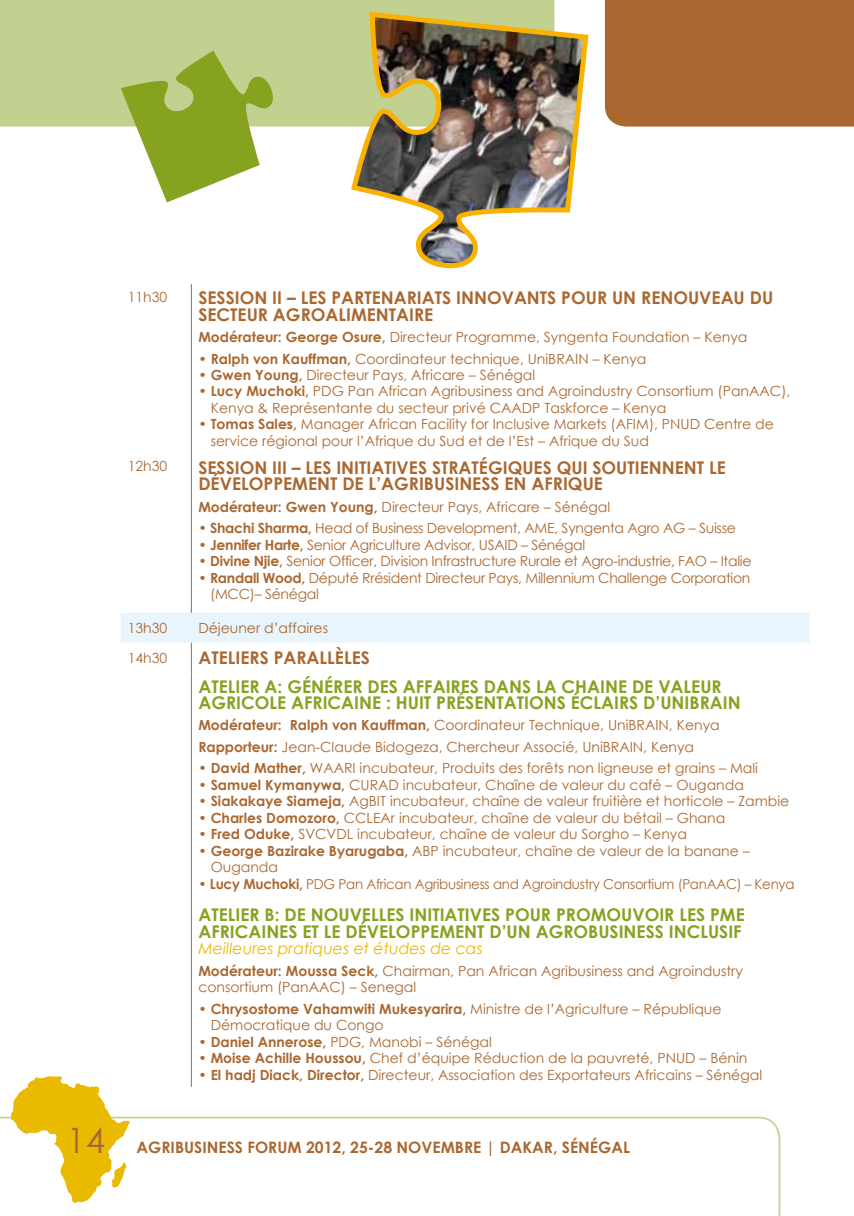
<style>
.page{position:relative;width:854px;height:1216px;background:#fff}
.page>*{position:absolute;margin:0;border:0;box-sizing:border-box;transform-origin:0 0}
.t1{font:35px "Century Gothic";color:#aa6830}
.t2{font:700 17.5px/16.4px "Century Gothic";color:#85a31f}
.t3{font:700 17.5px/16.4px "Century Gothic";color:#aa6830}
.t4{font:700 15.75px "Century Gothic";color:#aa6830}
.t5{font:italic 15.75px "Century Gothic";color:#eaba00}
.t6{font:14px/16.4px "Century Gothic";color:#aa6830}
.t7{font:14px/16.4px "Century Gothic";letter-spacing:-.02em;color:#aa6830}
.t8{font:13.65px "Century Gothic";letter-spacing:-.02em;color:#aa6830}
.s1{font-weight:700}
.s2{font-weight:700;font-size:14px}
</style>
<div class="page">
<svg style="left:0;top:1116px;width:781px;height:99px"></svg>
<div style="left:0;top:0;width:554px;height:126px;background:#c2d18f"></div>
<div style="left:604px;top:0;width:249px;height:126px;background:#aa6830"></div>
<svg style="left:11px;top:1076px;width:118px;height:126px"></svg>
<div style="left:121px;top:613px;width:688px;height:29px;background:#e8f5fc"></div>
<hr style="left:191px;top:454px;width:1px;height:159px;background:#aa6830">
<hr style="left:191px;top:672px;width:1px;height:414px;background:#aa6830">
<hr style="left:191px;top:284px;width:1px;height:170px;background:#aa6830">
<hr style="left:191px;top:642px;width:1px;height:30px;background:#aa6830">
<img style="left:349px;top:15px;width:240px;height:254px">
<svg style="left:121px;top:51px;width:153px;height:151px"></svg>
<h1 class="t1" style="left:66px;top:1118px;width:40px">14</h1>
<p class="t6" style="left:128px;top:288px;width:41px">11h30</p>
<p class="t3" style="left:198px;top:289px;width:573px">SESSION II – LES PARTENARIATS INNOVANTS POUR UN RENOUVEAU DU<br>SECTEUR AGROALIMENTAIRE</p>
<p class="t6" style="left:198px;top:328px;width:550px"><span class="s1">MODÉRATEUR: GEORGE OSURE,</span> Directeur Programme, Syngenta Foundation – Kenya</p>
<p class="t6" style="left:198px;top:350px;width:449px">• <span class="s1">RALPH VON KAUFFMAN,</span> Coordinateur technique, UniBRAIN – Kenya</p>
<p class="t6" style="left:198px;top:366px;width:338px">• <span class="s1">GWEN YOUNG,</span> Directeur Pays, Africare – Sénégal</p>
<p class="t6" style="left:211px;top:383px;width:581px;text-indent:-12px">• <span class="s1">LUCY MUCHOKI,</span> PDG Pan African Agribusiness and Agroindustry Consortium (PanAAC),<br>Kenya &amp; Représentante du secteur privé CAADP Taskforce – Kenya</p>
<p class="t6" style="left:211px;top:416px;width:564px;text-indent:-12px">• <span class="s1">TOMAS SALES,</span> Manager African Facility for Inclusive Markets (AFIM), PNUD Centre de service régional pour l’Afrique du Sud et de l’Est – Afrique du Sud</p>
<p class="t6" style="left:128px;top:458px;width:41px">12h30</p>
<p class="t3" style="left:198px;top:459px;width:529px">SESSION III – LES INITIATIVES STRATÉGIQUES QUI SOUTIENNENT LE<br>DÉVELOPPEMENT DE L’AGRIBUSI</p>
<p class="t3" style="left:459px;top:475px;width:145px">NESS EN AFRIQUE</p>
<p class="t6" style="left:198px;top:498px;width:413px"><span class="s1">MODÉRATEUR: GWEN YOUNG,</span> Directeur Pays, Africare – Sénégal</p>
<p class="t7" style="left:198px;top:520px;width:539px">• <span class="s1">SHACHI SHARMA,</span> Head of Business Development, AME, Syngenta Agro AG – Suisse</p>
<p class="t7" style="left:198px;top:536px;width:388px"><span class="s1">• JENNIFER HARTE,</span> Senior Agriculture Advisor, USAID – Sénégal</p>
<p class="t7" style="left:198px;top:552px;width:554px"><span class="s1">• DIVINE NJIE,</span> Senior Officer, Division Infrastructure Rurale et Agro-industrie, FAO – Italie</p>
<p class="t7" style="left:210px;top:569px;width:541px;text-indent:-12px"><span class="s1">• RANDALL WOOD,</span> Député Rrésident Directeur Pays, Millennium Challenge Corporation (MCC)– Sénégal</p>
<p class="t6" style="left:128px;top:619px;width:41px">13h30</p>
<p class="t6" style="left:198px;top:619px;width:131px">Déjeuner d’affaires</p>
<p class="t6" style="left:128px;top:649px;width:41px">14h30</p>
<p class="t3" style="left:198px;top:649px;width:172px">ATELI ERS PARALLÈLES</p>
<p class="t2" style="left:198px;top:677px;width:540px">ATELI ER A: GÉNÉRER DES AFFAIRES DANS LA CHAINE DE VALEUR<br>AGRICOLE AFRICAINE : HUIT PRÉSENTATIONS ÉCLAIRS D’UNIBRAIN</p>
<p class="t6" style="left:198px;top:714px;width:522px;line-height:21.3px"><span class="s1">MODÉRATEUR: RALPH VON KAUFFMAN,</span> Coordinateur Technique, UniBRAIN, Kenya<br><span class="s1">RAPPORTEUR:</span> Jean-Claude Bidogeza, Chercheur Associé, UniBRAIN, Kenya</p>
<p class="t6" style="left:198px;top:759px;width:561px"><span class="s1">• DAVID MATHER,</span> WAARI incubateur, Produits des forêts non ligneuse et grains – Mali</p>
<p class="t6" style="left:198px;top:776px;width:547px"><span class="s1">• SAMUEL KYMANYWA,</span> CURAD incubateur, Chaîne de valeur du café – Ouganda</p>
<p class="t6" style="left:198px;top:792px;width:592px"><span class="s1">• SIAKAKAYE SIAMEJA,</span> AgBIT incubateur, chaîne de valeur fruitière et horticole – Zambie</p>
<p class="t6" style="left:198px;top:809px;width:528px"><span class="s1">• CHARLES DOMOZORO,</span> CCLEAr incubateur, chaîne de valeur du bétail – Ghana</p>
<p class="t6" style="left:198px;top:825px;width:490px"><span class="s1">• FRED ODUKE,</span> SVCVDL incubateur, chaîne de valeur du Sorgho – Kenya</p>
<p class="t6" style="left:211px;top:842px;width:540px;text-indent:-12px"><span class="s1">• GEORGE BAZIRAKE BYARUGABA,</span> ABP incubateur, chaîne de valeur de la banane –<br>Ouganda</p>
<p class="t8" style="left:198px;top:875px;width:597px"><span class="s2">• LUCY MUCHOKI,</span> PDG Pan African Agribusiness and Agroindustry Consortium (PanAAC) – Kenya</p>
<p class="t2" style="left:198px;top:906px;width:545px">ATELI ER B: DE NOUVELLES INITIATIVES POUR PROMOUVOIR LES PME<br>AFRICAINES ET LE DÉVELOPPEMENT D’UN AGROBUSINESS INCLUSI</p>
<p class="t2" style="left:733px;top:922px;width:10px">F</p>
<p class="t5" style="left:198px;top:939px;width:286px">Meilleures pratiques et études de cas</p>
<p class="t6" style="left:198px;top:962px;width:546px"><span class="s1">MODÉRATEUR: MOUSSA SECK,</span> Chairman, Pan African Agribusiness and Agroindustry consortium (PanAAC) – Senegal</p>
<p class="t6" style="left:211px;top:1000px;width:512px;text-indent:-12px"><span class="s1">• CHRYSOSTOME VAHAMWITI MUKESYARIRA,</span> Ministre de l’Agriculture – République<br>Démocratique du Congo</p>
<p class="t6" style="left:198px;top:1033px;width:295px"><span class="s1">• DANIEL ANNEROSE,</span> PDG, Manobi – Sénégal</p>
<p class="t6" style="left:198px;top:1049px;width:550px"><span class="s1">• MOISE ACHILLE HOUSSOU,</span> Chef d’équipe Réduction de la pauvreté, PNUD – Bénin</p>
<p class="t6" style="left:198px;top:1065px;width:565px"><span class="s1">• EL HADJ DIACK, DIRECTOR,</span> Directeur, Association des Exportateurs Africains – Sénégal</p>
<p class="t4" style="left:136px;top:1137px;width:34px">AGRIBUSI</p>
<p class="t4" style="left:207px;top:1137px;width:73px">NESS FORUM</p>
<p class="t4" style="left:306px;top:1137px;width:322px">2012, 25-28 NOVEMBRE | DAKAR, SÉNÉGAL</p>
</div>
